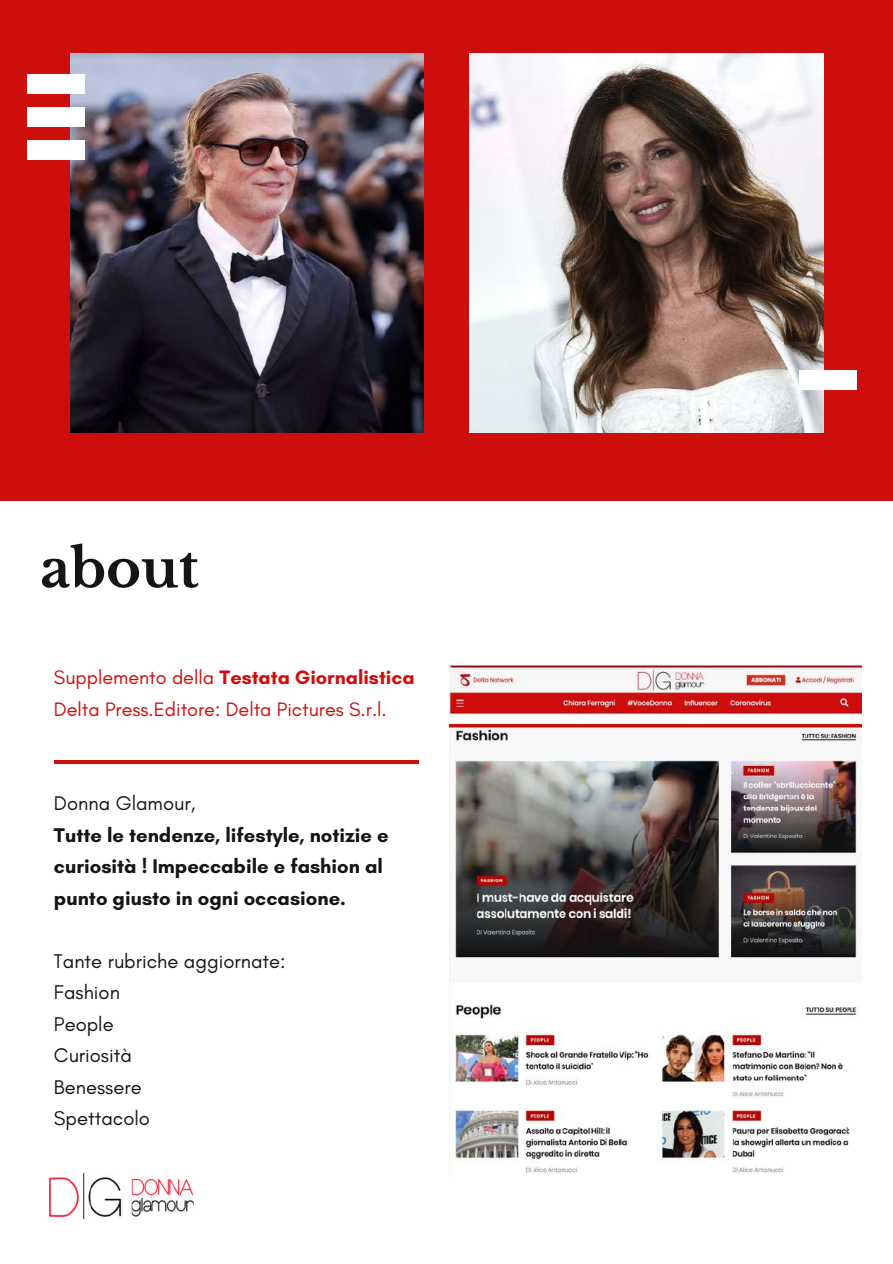
<style>
.page{position:relative;width:893px;height:1264px;background:#fff}
.page>*{position:absolute;margin:0;border:0;box-sizing:border-box;transform-origin:0 0}
.t1{font:700 52.95px "Libre Baskerville";color:#151515}
.t2{font:700 20.25px/31.5px "Glacial Indifference";color:#151515}
.t3{font:20.25px/31.5px "Glacial Indifference";color:#151515}
.t4{font:19.8px/31.5px "Glacial Indifference";color:#ce0d0d}
.s1{font-weight:700}
</style>
<div class="page">
<div style="left:0;top:0;width:892px;height:505px;background:#ce0d0d"></div>
<img style="left:70px;top:54px;width:353px;height:379px">
<div style="left:0;top:502px;width:892px;height:760px;background:#fff"></div>
<hr style="left:54px;top:760px;width:364px;height:3px;background:#ce0d0d">
<div style="left:28px;top:74px;width:57px;height:19px;background:#fff"></div>
<div style="left:28px;top:107px;width:57px;height:19px;background:#fff"></div>
<div style="left:28px;top:140px;width:57px;height:19px;background:#fff"></div>
<img style="left:470px;top:54px;width:353px;height:379px">
<div style="left:799px;top:371px;width:57px;height:19px;background:#fff"></div>
<img style="left:449px;top:665px;width:412px;height:51px">
<img style="left:449px;top:724px;width:412px;height:450px">
<img style="left:50px;top:1173px;width:144px;height:45px">
<h1 class="t1" style="left:40px;top:536px;width:160px">about</h1>
<p class="t4" style="left:54px;top:661px;width:362px">Supplemento della <span class="s1">Testata Giornalistica<br></span>Delta Press.Editore: Delta Pictures S.r.l.</p>
<p class="t3" style="left:54px;top:787px;width:143px">Donna Glamour,</p>
<p class="t2" style="left:54px;top:818px;width:336px">Tutte le tendenze, lifestyle, notizie e curiosità ! Impeccabile e fashion al punto giusto in ogni occasione.</p>
<p class="t3" style="left:54px;top:944px;width:233px">Tante rubriche aggiornate:<br>Fashion<br>People<br>Curiosità<br>Benessere<br>Spettacolo</p>
</div>
